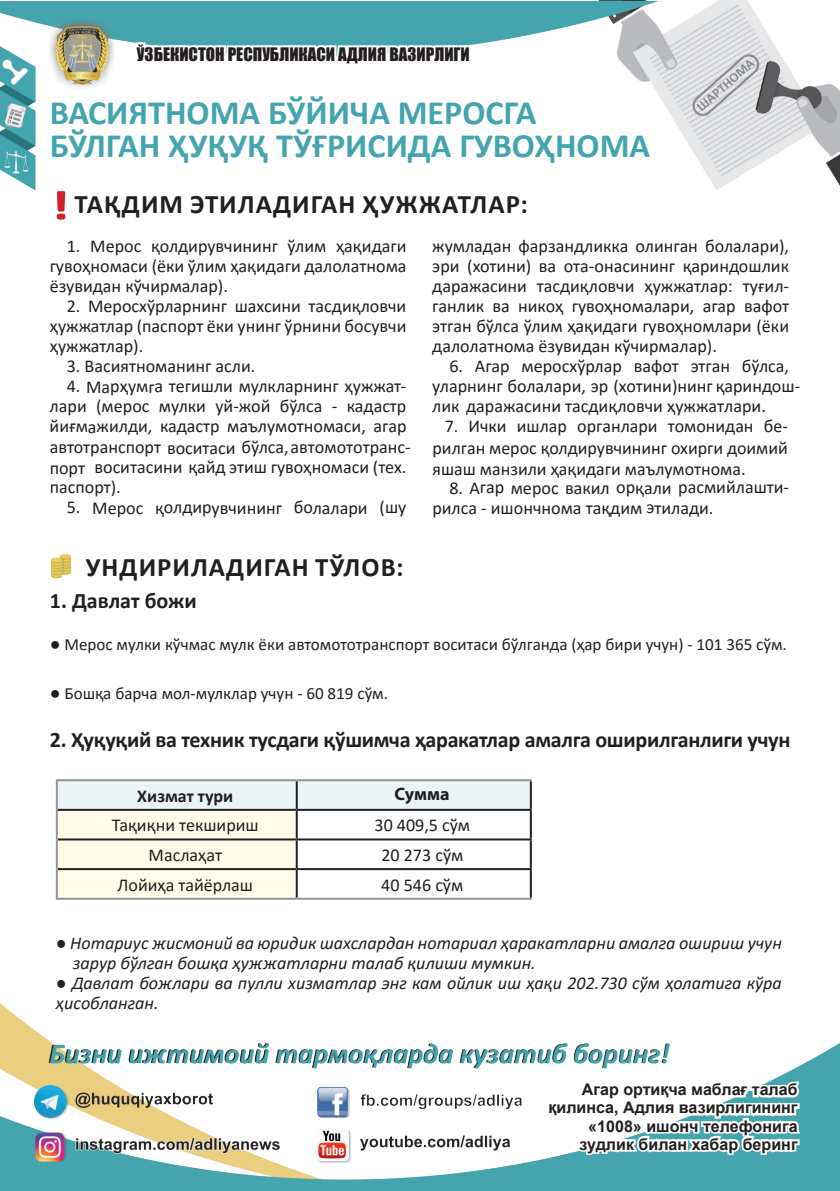
<style>
.page{position:relative;width:840px;height:1191px;background:#fff}
.page>*{position:absolute;margin:0;border:0;box-sizing:border-box;transform-origin:0 0}
.t1{font:700 34.2px/32.2px "Calibri";color:#44a5ae}
.t2{font:700 26.8px "Calibri";letter-spacing:.04em;color:#231f20}
.t3{font:700 22px "Calibri";letter-spacing:-.015em;color:#231f20}
.t4{font:18px/20px "Calibri";color:#231f20;text-align:justify}
.t5{font:italic 18px/20px "Calibri";color:#231f20}
.t6{font:700 18px "Calibri";color:#231f20}
.t7{font:700 18px "Myriad Pro";color:#231f20}
.t8{font:17px "Calibri";color:#231f20}
.t9{font:17px "UZ Impact";color:#231f20}
.t10{font:700 16px/18px "Arial";color:#231f20;text-align:right}
.s1{font-size:41.8px;color:#d1232a}
.s2{font-family:"Arial";font-size:18px}
</style>
<div class="page">
<img style="left:0;top:1px;width:839px;height:1190px">
<svg style="left:58px;top:781px;width:471px;height:116px"></svg>
<hr style="left:295px;top:781px;width:2px;height:28px;background:#231f20">
<hr style="left:529px;top:781px;width:2px;height:28px;background:#231f20">
<hr style="left:295px;top:811px;width:2px;height:27px;background:#231f20">
<hr style="left:529px;top:811px;width:2px;height:27px;background:#231f20">
<hr style="left:58px;top:838px;width:238px;height:2px;background:#231f20">
<hr style="left:296px;top:838px;width:235px;height:2px;background:#231f20">
<hr style="left:295px;top:840px;width:2px;height:28px;background:#231f20">
<hr style="left:529px;top:840px;width:2px;height:28px;background:#231f20">
<hr style="left:58px;top:868px;width:238px;height:2px;background:#231f20">
<hr style="left:296px;top:868px;width:235px;height:2px;background:#231f20">
<hr style="left:295px;top:870px;width:2px;height:27px;background:#231f20">
<hr style="left:529px;top:870px;width:2px;height:27px;background:#231f20">
<hr style="left:56px;top:810px;width:2px;height:29px;background:#939598">
<hr style="left:56px;top:839px;width:2px;height:30px;background:#939598">
<hr style="left:56px;top:869px;width:2px;height:28px;background:#939598">
<hr style="left:56px;top:897px;width:240px;height:2px;background:#939598">
<hr style="left:296px;top:897px;width:235px;height:2px;background:#939598">
<hr style="left:56px;top:779px;width:240px;height:2px;background:#939598">
<hr style="left:56px;top:781px;width:2px;height:29px;background:#939598">
<hr style="left:296px;top:779px;width:235px;height:2px;background:#939598">
<hr style="left:58px;top:809px;width:238px;height:2px;background:#231f20">
<hr style="left:296px;top:809px;width:235px;height:2px;background:#231f20">
<svg style="left:540px;top:1066px;width:263px;height:99px"></svg>
<svg style="left:132px;top:13px;width:341px;height:84px"></svg>
<img style="left:50px;top:552px;width:23px;height:28px">
<p class="t9" style="left:137px;top:41px;width:334px">ЎЗБЕКИСТОН РЕСПУБЛИКАСИ АДЛИЯ ВАЗИРЛИГИ</p>
<h1 class="t1" style="left:50px;top:96px;width:601px">ВАСИЯТНОМА БЎЙИЧА МЕРОСГА<br>БЎЛГАН ҲУҚУҚ ТЎҒРИСИДА ГУВОҲНОМА</h1>
<h2 class="t2" style="left:50px;top:185px;width:479px"><span class="s1">!</span>ТАҚДИМ ЭТИЛАДИГАН ҲУЖЖАТЛАР:</h2>
<p class="t4" style="left:50px;top:235px;width:358px;text-indent:17px">1. Мерос қолдирувчининг ўлим ҳақидаги гувоҳномаси (ёки ўлим ҳақидаги далолатнома ёзувидан кўчирмалар).</p>
<p class="t4" style="left:50px;top:295px;width:358px;text-indent:17px">2. Меросхўрларнинг шахсини тасдиқловчи ҳужжатлар (паспорт ёки унинг ўрнини босувчи ҳужжатлар).</p>
<p class="t4" style="left:67px;top:356px;width:190px">3. Васиятноманинг асли.</p>
<p class="t4" style="left:50px;top:376px;width:362px;text-align:left;text-indent:17px">4. Марҳумга тегишли мулкларнинг ҳужжат&shy;лари (мерос мулки уй-жой бўлса - кадастр йиғмажилди, кадастр маълумотномаси, агар автотранспорт воситаси бўлса,автомототранс&shy;порт воситасини қайд этиш гувоҳномаси (тех. паспорт).</p>
<p class="t4" style="left:67px;top:497px;width:341px">5. Мерос қолдирувчининг болалари (шу</p>
<h2 class="t2" style="left:86px;top:548px;width:319px">УНДИРИЛАДИГАН ТЎЛОВ:</h2>
<p class="t3" style="left:50px;top:585px;width:148px">1. Давлат божи</p>
<p class="t4" style="left:432px;top:235px;width:358px">жумладан фарзандликка олинган болалари), эри (хотини) ва ота-онасининг қариндошлик даражасини тасдиқловчи ҳужжатлар: туғил&shy;ганлик ва никоҳ гувоҳномалари, агар вафот этган бўлса ўлим ҳақидаги гувоҳномлари (ёки далолатнома ёзувидан кўчирмалар).</p>
<p class="t4" style="left:432px;top:356px;width:369px;text-align:left;text-indent:17px">6. Агар меросхўрлар вафот этган бўлса, уларнинг болалари, эр (хотини)нинг қариндош&shy;лик даражасини тасдиқловчи ҳужжатлари.</p>
<p class="t4" style="left:432px;top:414px;width:357px;line-height:21.6px;text-indent:12px">7. Ички ишлар органлари томонидан бе&shy;рилган мерос қолдирувчининг охирги доимий яшаш манзили ҳақидаги маълумотнома.</p>
<p class="t4" style="left:432px;top:476px;width:358px;line-height:20.6px;text-indent:17px">8. Агар мерос вакил орқали расмийлашти&shy;рилса - ишончнома тақдим этилади.</p>
<p class="t8" style="left:50px;top:633px;width:738px"><span class="s2">●</span> Мерос мулки кўчмас мулк ёки автомототранспорт воситаси бўлганда (ҳар бири учун) - 101 365 сўм.</p>
<p class="t8" style="left:50px;top:681px;width:340px"><span class="s2">●</span> Бошқа барча мол-мулклар учун - 60 819 сўм.</p>
<p class="t3" style="left:50px;top:724px;width:741px">2. Ҳуқуқий ва техник тусдаги қўшимча ҳаракатлар амалга оширилганлиги учун</p>
<p class="t7" style="left:394px;top:782px;width:57px">Сумма</p>
<p class="t6" style="left:137px;top:783px;width:97px">Хизмат тури</p>
<p class="t4" style="left:112px;top:815px;width:148px">Тақиқни текшириш</p>
<p class="t4" style="left:374px;top:815px;width:97px">30 409,5 сўм</p>
<p class="t4" style="left:148px;top:844px;width:75px">Маслаҳат</p>
<p class="t4" style="left:381px;top:844px;width:83px">20 273 сўм</p>
<p class="t4" style="left:117px;top:874px;width:137px">Лойиҳа тайёрлаш</p>
<p class="t4" style="left:381px;top:874px;width:83px">40 546 сўм</p>
<p class="t5" style="left:73px;top:932px;width:710px;text-indent:-17px">● Нотариус жисмоний ва юридик шахслардан нотариал ҳаракатларни амалга ошириш учун зарур бўлган бошқа ҳужжатларни талаб қилиши мумкин.</p>
<p class="t5" style="left:56px;top:972px;width:727px">● Давлат божлари ва пулли хизматлар энг кам ойлик иш ҳақи 202.730 сўм ҳолатига кўра ҳисобланган.</p>
<p class="t10" style="left:548px;top:1081px;width:251px">Агар ортиқча маблағ талаб қилинса, Адлия вазирлигининг «1008» ишонч телефонига зудлик билан хабар беринг</p>
</div>
